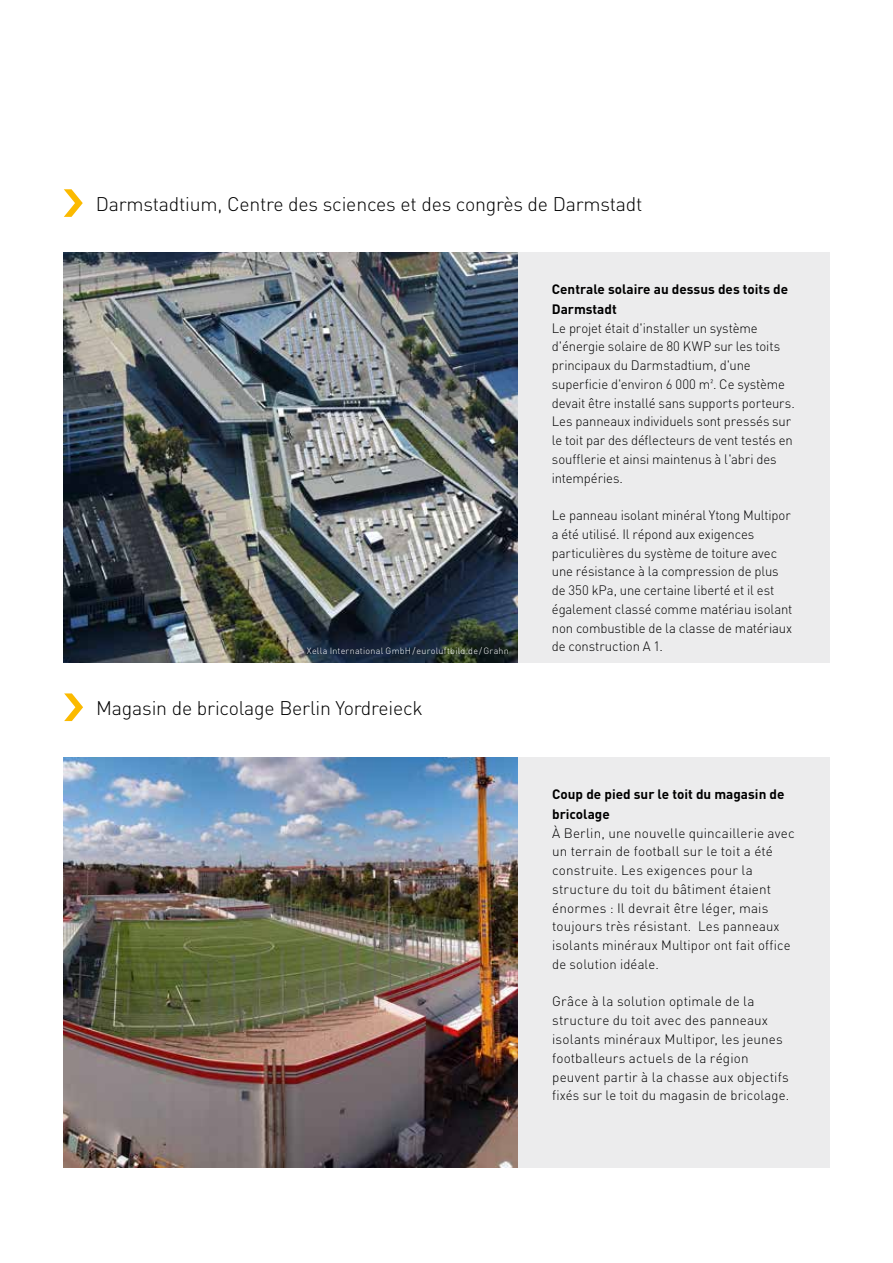
<style>
.page{position:relative;width:893px;height:1263px;background:#fff}
.page>*{position:absolute;margin:0;border:0;box-sizing:border-box;transform-origin:0 0}
.t1{font:300 19.5px "DIN Pro";letter-spacing:-.01em;color:#000}
.t2{font:300 13.5px/18.8px "DIN Pro";color:#000}
.t3{font:700 13.5px/20.2px "DIN Pro";color:#000}
.t4{font:300 9px "DIN";letter-spacing:.025em;color:#fff}
</style>
<div class="page">
<div style="left:64px;top:757px;width:766px;height:411px;background:#ececed"></div>
<img style="left:64px;top:757px;width:453px;height:411px">
<div style="left:64px;top:252px;width:765px;height:410px;background:#ececed"></div>
<img style="left:64px;top:252px;width:453px;height:410px">
<svg style="left:64px;top:189px;width:19px;height:28px"></svg>
<svg style="left:64px;top:693px;width:19px;height:28px"></svg>
<h1 class="t1" style="left:96px;top:189px;width:548px">Darmstadtium, Centre des sciences et des congrès de Darmstadt</h1>
<p class="t4" style="left:307px;top:645px;width:203px">Xella International GmbH/euroluftbild.de/Grahn</p>
<h1 class="t1" style="left:96px;top:693px;width:328px">Magasin de bricolage Berlin Yordreieck</h1>
<p class="t3" style="left:552px;top:278px;width:238px">Centrale solaire au dessus des toits de<br>Darmstadt</p>
<p class="t2" style="left:552px;top:317px;width:244px">Le projet était d'installer un système d'énergie solaire de 80 KWP sur les toits principaux du Darmstadtium, d'une superficie d'environ 6 000 m². Ce système devait être installé sans supports porteurs.<br>Les panneaux individuels sont pressés sur le toit par des déflecteurs de vent testés en soufflerie et ainsi maintenus à l'abri des intempéries.</p>
<p class="t2" style="left:552px;top:505px;width:242px">Le panneau isolant minéral Ytong Multipor a été utilisé. Il répond aux exigences particulières du système de toiture avec une résistance à la compression de plus de 350 kPa, une certaine liberté et il est également classé comme matériau isolant non combustible de la classe de matériaux de construction A 1.</p>
<p class="t3" style="left:552px;top:783px;width:234px">Coup de pied sur le toit du magasin de bricolage</p>
<p class="t2" style="left:552px;top:823px;width:244px">À Berlin, une nouvelle quincaillerie avec un terrain de football sur le toit a été construite. Les exigences pour la structure du toit du bâtiment étaient énormes : Il devrait être léger, mais toujours très résistant. Les panneaux isolants minéraux Multipor ont fait office de solution idéale.</p>
<p class="t2" style="left:552px;top:991px;width:238px">Grâce à la solution optimale de la structure du toit avec des panneaux isolants minéraux Multipor, les jeunes footballeurs actuels de la région peuvent partir à la chasse aux objectifs fixés sur le toit du magasin de bricolage.</p>
</div>
